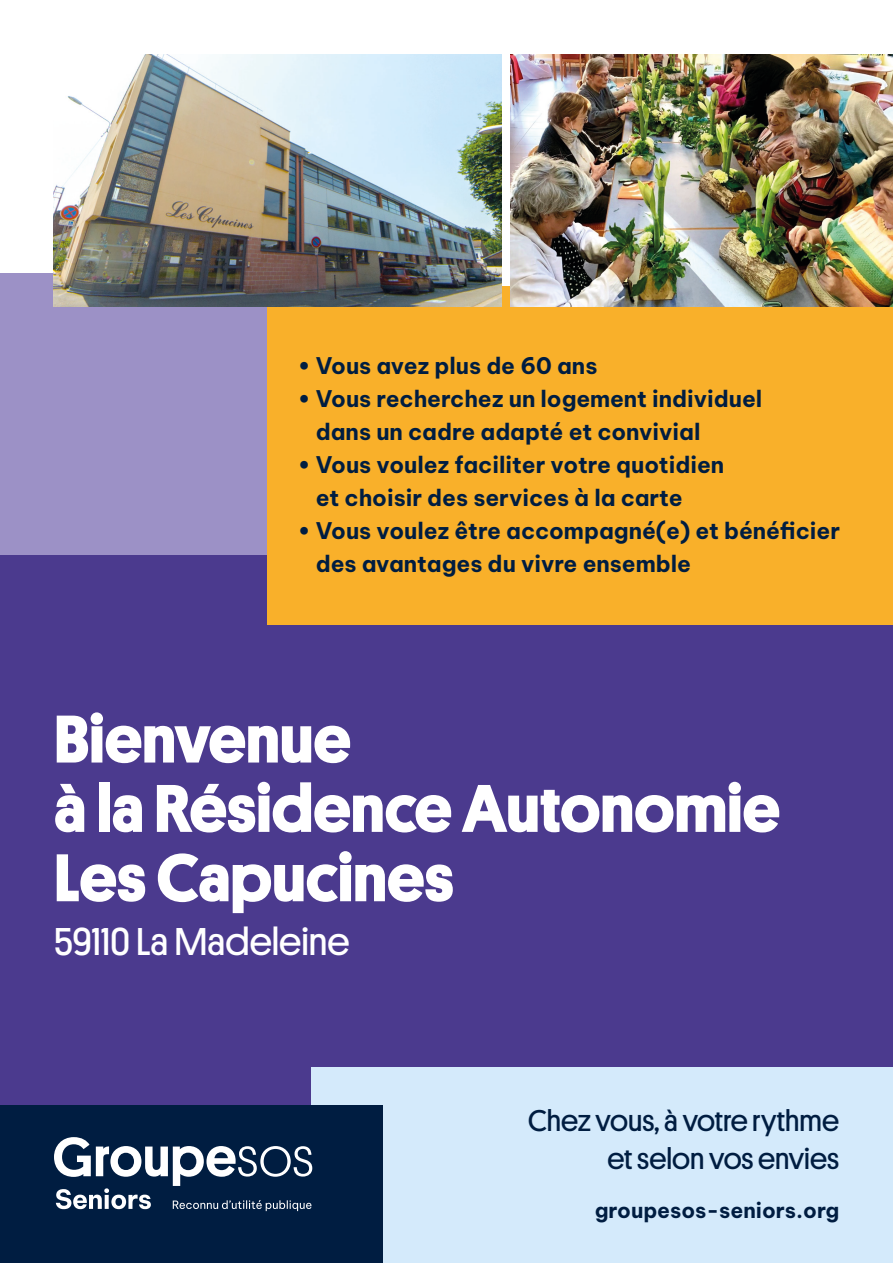
<style>
.page{position:relative;width:893px;height:1263px;background:#fff}
.page>*{position:absolute;margin:0;border:0;box-sizing:border-box;transform-origin:0 0}
.t1{font:700 67.8px/69.3px "Platform";color:#fff}
.t2{font:39px "Platform";color:#fff}
.t3{font:30px/37.5px "Platform";color:#001d41;text-align:right}
.t4{font:700 22.5px/33px "Be Vietnam Pro";color:#001d41}
.t5{font:700 21px "Be Vietnam Pro";color:#001d41}
</style>
<div class="page">
<div style="left:0;top:410px;width:893px;height:853px;background:#4b3a8e"></div>
<div style="left:0;top:273px;width:344px;height:282px;background:#9c91c6"></div>
<div style="left:268px;top:286px;width:625px;height:338px;background:#f9b02a"></div>
<div style="left:312px;top:1067px;width:581px;height:196px;background:#d4eafb"></div>
<div style="left:0;top:1106px;width:383px;height:157px;background:#001d41"></div>
<img style="left:510px;top:54px;width:383px;height:253px">
<img style="left:53px;top:54px;width:449px;height:253px">
<svg style="left:54px;top:1137px;width:258px;height:74px"></svg>
<p class="t4" style="left:298px;top:347px;width:301px">• Vous avez plus de 60 ans</p>
<p class="t4" style="left:316px;top:380px;width:448px;text-indent:-18px">• Vous recherchez un logement individuel dans un cadre adapté et convivial</p>
<p class="t4" style="left:316px;top:446px;width:410px;text-indent:-18px">• Vous voulez faciliter votre quotidien et choisir des services à la carte</p>
<p class="t4" style="left:316px;top:512px;width:526px;text-indent:-18px">• Vous voulez être accompagné(e) et bénéficier des avantages du vivre ensemble</p>
<p class="t1" style="left:54px;top:700px;width:728px">Bienvenue<br>à la Résidence Autonomie<br>Les Capucines</p>
<p class="t2" style="left:54px;top:913px;width:297px">59110 La Madeleine</p>
<p class="t3" style="left:528px;top:1100px;width:312px">Chez vous, à votre rythme et selon vos envies</p>
<p class="t5" style="left:595px;top:1192px;width:246px">groupesos-seniors.org</p>
</div>
